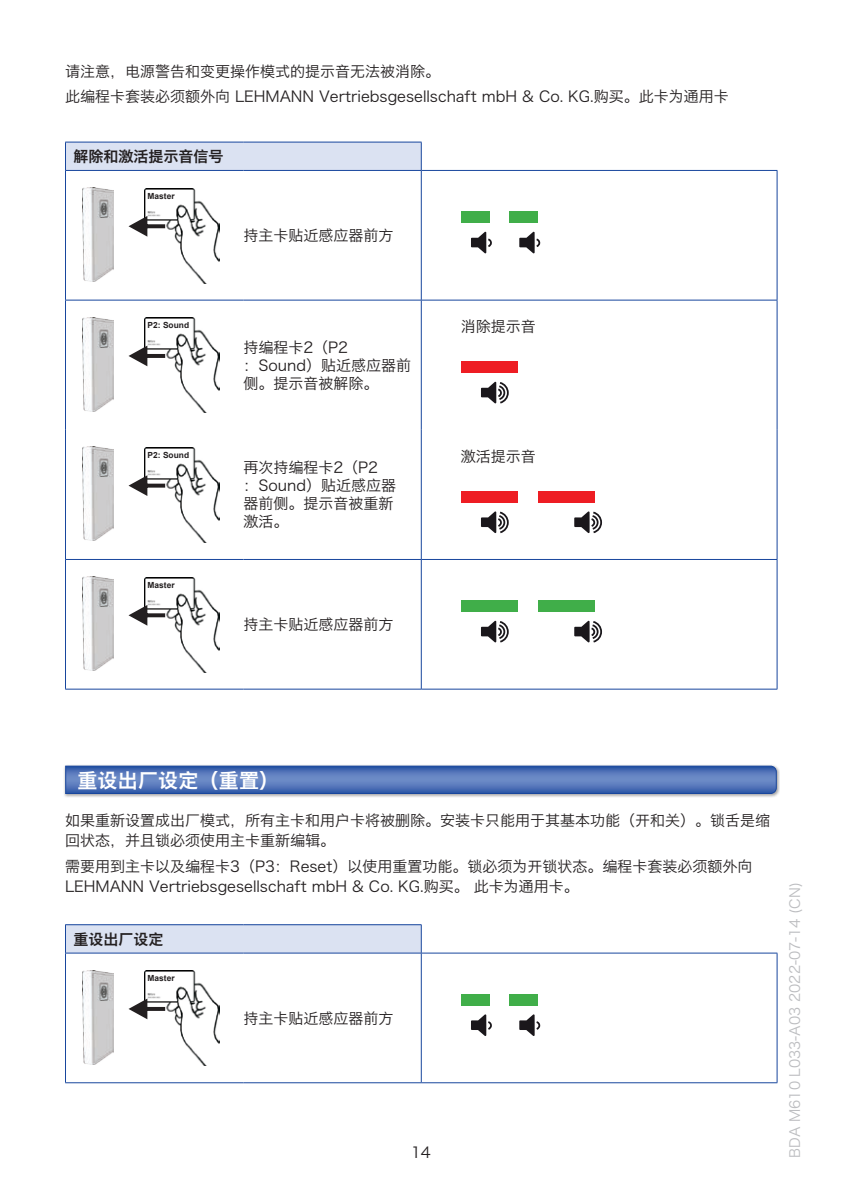
<style>
.page{position:relative;width:842px;height:1191px;background:#fff}
.page>*{position:absolute;margin:0;border:0;box-sizing:border-box;transform-origin:0 0}
.t1{font:20px "Hiragino Sans GB W6";letter-spacing:.01em;color:#fff}
.t2{font:15px/18px "Hiragino Sans GB W3";color:#231f20}
.t3{font:15px "Hiragino Sans GB W6";color:#231f20}
.t4{font:14px "Hiragino Sans GB W3";color:#bcbdc0}
.t5{font:700 8.4px "Arial";color:#231f20}
</style>
<div class="page">
<svg style="left:66px;top:143px;width:711px;height:546px"></svg>
<svg style="left:422px;top:171px;width:355px;height:518px"></svg>
<hr style="left:65px;top:142px;width:178px;height:1px;background:#18469d">
<svg style="left:65px;top:142px;width:1px;height:28px"></svg>
<hr style="left:243px;top:142px;width:179px;height:1px;background:#18469d">
<svg style="left:421px;top:142px;width:1px;height:28px"></svg>
<hr style="left:65px;top:170px;width:178px;height:1px;background:#18469d">
<hr style="left:65px;top:171px;width:1px;height:129px;background:#18469d">
<hr style="left:243px;top:170px;width:178px;height:1px;background:#18469d">
<hr style="left:421px;top:170px;width:356px;height:1px;background:#18469d">
<hr style="left:421px;top:171px;width:1px;height:129px;background:#18469d">
<hr style="left:777px;top:171px;width:1px;height:129px;background:#18469d">
<hr style="left:65px;top:300px;width:178px;height:1px;background:#18469d">
<hr style="left:65px;top:300px;width:1px;height:130px;background:#18469d">
<hr style="left:243px;top:300px;width:178px;height:1px;background:#18469d">
<hr style="left:421px;top:300px;width:356px;height:1px;background:#18469d">
<hr style="left:421px;top:300px;width:1px;height:130px;background:#18469d">
<hr style="left:777px;top:300px;width:1px;height:130px;background:#18469d">
<hr style="left:65px;top:430px;width:1px;height:129px;background:#18469d">
<hr style="left:421px;top:430px;width:1px;height:129px;background:#18469d">
<hr style="left:777px;top:430px;width:1px;height:129px;background:#18469d">
<hr style="left:65px;top:559px;width:178px;height:1px;background:#18469d">
<hr style="left:65px;top:560px;width:1px;height:129px;background:#18469d">
<hr style="left:243px;top:559px;width:178px;height:1px;background:#18469d">
<hr style="left:421px;top:559px;width:356px;height:1px;background:#18469d">
<hr style="left:421px;top:560px;width:1px;height:129px;background:#18469d">
<hr style="left:777px;top:560px;width:1px;height:129px;background:#18469d">
<hr style="left:65px;top:689px;width:178px;height:1px;background:#18469d">
<hr style="left:243px;top:689px;width:178px;height:1px;background:#18469d">
<hr style="left:421px;top:689px;width:356px;height:1px;background:#18469d">
<img style="left:144px;top:188px;width:75px;height:95px">
<img style="left:83px;top:187px;width:31px;height:94px">
<svg style="left:129px;top:216px;width:36px;height:21px"></svg>
<div style="left:148px;top:191px;width:43px;height:11px;background:#fff"></div>
<div style="left:461px;top:212px;width:28px;height:11px;background:#40ae49"></div>
<div style="left:509px;top:212px;width:29px;height:11px;background:#40ae49"></div>
<svg style="left:471px;top:232px;width:21px;height:21px"></svg>
<svg style="left:519px;top:232px;width:21px;height:21px"></svg>
<img style="left:144px;top:318px;width:75px;height:95px">
<img style="left:83px;top:317px;width:31px;height:94px">
<svg style="left:129px;top:345px;width:36px;height:21px"></svg>
<div style="left:148px;top:321px;width:43px;height:10px;background:#fff"></div>
<div style="left:461px;top:362px;width:57px;height:11px;background:#ee1d23"></div>
<svg style="left:481px;top:382px;width:28px;height:22px"></svg>
<img style="left:144px;top:447px;width:75px;height:95px">
<img style="left:83px;top:447px;width:31px;height:94px">
<svg style="left:129px;top:475px;width:36px;height:21px"></svg>
<div style="left:148px;top:450px;width:43px;height:11px;background:#fff"></div>
<div style="left:461px;top:491px;width:57px;height:12px;background:#ee1d23"></div>
<div style="left:538px;top:491px;width:56px;height:12px;background:#ee1d23"></div>
<svg style="left:481px;top:511px;width:28px;height:22px"></svg>
<svg style="left:574px;top:511px;width:28px;height:22px"></svg>
<img style="left:144px;top:577px;width:75px;height:95px">
<img style="left:83px;top:576px;width:31px;height:94px">
<svg style="left:129px;top:605px;width:36px;height:20px"></svg>
<div style="left:148px;top:580px;width:43px;height:11px;background:#fff"></div>
<div style="left:461px;top:601px;width:57px;height:11px;background:#40ae49"></div>
<div style="left:538px;top:601px;width:56px;height:11px;background:#40ae49"></div>
<svg style="left:481px;top:621px;width:28px;height:21px"></svg>
<svg style="left:574px;top:621px;width:28px;height:21px"></svg>
<div style="left:63px;top:764px;width:717px;height:34px;background:#231f20;opacity:.4"></div>
<svg style="left:65px;top:765px;width:712px;height:29px"></svg>
<svg style="left:66px;top:925px;width:355px;height:157px"></svg>
<hr style="left:65px;top:924px;width:178px;height:1px;background:#18469d">
<svg style="left:65px;top:925px;width:1px;height:27px"></svg>
<hr style="left:243px;top:924px;width:179px;height:1px;background:#18469d">
<svg style="left:421px;top:925px;width:1px;height:27px"></svg>
<hr style="left:65px;top:952px;width:178px;height:1px;background:#18469d">
<hr style="left:65px;top:953px;width:1px;height:129px;background:#18469d">
<hr style="left:243px;top:952px;width:178px;height:1px;background:#18469d">
<hr style="left:421px;top:952px;width:356px;height:1px;background:#18469d">
<hr style="left:421px;top:953px;width:1px;height:129px;background:#18469d">
<hr style="left:777px;top:953px;width:1px;height:129px;background:#18469d">
<hr style="left:65px;top:1082px;width:178px;height:1px;background:#18469d">
<hr style="left:243px;top:1082px;width:178px;height:1px;background:#18469d">
<hr style="left:421px;top:1082px;width:356px;height:1px;background:#18469d">
<img style="left:144px;top:971px;width:75px;height:94px">
<img style="left:83px;top:970px;width:31px;height:94px">
<svg style="left:129px;top:998px;width:36px;height:21px"></svg>
<div style="left:148px;top:974px;width:43px;height:10px;background:#fff"></div>
<div style="left:461px;top:994px;width:28px;height:11px;background:#40ae49"></div>
<div style="left:509px;top:994px;width:29px;height:11px;background:#40ae49"></div>
<svg style="left:471px;top:1014px;width:21px;height:22px"></svg>
<svg style="left:519px;top:1014px;width:21px;height:22px"></svg>
<p class="t2" style="left:65px;top:58px;width:665px;line-height:25.6px">请注意，电源警告和变更操作模式的提示音无法被消除。<br>此编程卡套装必须额外向 LEHMANN Vertriebsgesellschaft mbH &amp; Co. KG.购买。此卡为通用卡</p>
<p class="t3" style="left:73px;top:146px;width:151px">解除和激活提示音信号</p>
<p class="t5" style="left:148px;top:191px;width:29px">Master</p>
<p class="t2" style="left:243px;top:226px;width:151px">持主卡贴近感应器前方</p>
<p class="t5" style="left:148px;top:321px;width:43px">P2: Sound</p>
<p class="t5" style="left:148px;top:450px;width:43px">P2: Sound</p>
<p class="t5" style="left:148px;top:580px;width:29px">Master</p>
<p class="t2" style="left:243px;top:338px;width:169px">持编程卡2（P2：Sound）贴近感应器前侧。提示音被解除。</p>
<p class="t2" style="left:243px;top:458px;width:154px">再次持编程卡2（P2：Sound）贴近感应器器前侧。提示音被重新激活。</p>
<p class="t2" style="left:243px;top:615px;width:151px">持主卡贴近感应器前方</p>
<p class="t2" style="left:461px;top:317px;width:76px">消除提示音</p>
<p class="t2" style="left:461px;top:447px;width:76px">激活提示音</p>
<h1 class="t1" style="left:77px;top:767px;width:203px">重设出厂设定（重置）</h1>
<p class="t2" style="left:65px;top:810px;width:706px;line-height:20px">如果重新设置成出厂模式，所有主卡和用户卡将被删除。安装卡只能用于其基本功能（开和关）。锁舌是缩回状态，并且锁必须使用主卡重新编辑。</p>
<p class="t2" style="left:65px;top:855px;width:689px;line-height:20px">需要用到主卡以及编程卡3（P3：Reset）以使用重置功能。锁必须为开锁状态。编程卡套装必须额外向<br>LEHMANN Vertriebsgesellschaft mbH &amp; Co. KG.购买。 此卡为通用卡。</p>
<p class="t3" style="left:73px;top:929px;width:91px">重设出厂设定</p>
<p class="t5" style="left:148px;top:973px;width:29px">Master</p>
<p class="t2" style="left:243px;top:1008px;width:151px">持主卡贴近感应器前方</p>
<p class="t2" style="left:411px;top:1142px;width:21px">14</p>
<p class="t4" style="left:786px;top:1157px;width:277px;rotate:-90deg">BDA M610 L033-A03 2022-07-14 (CN)</p>
</div>
